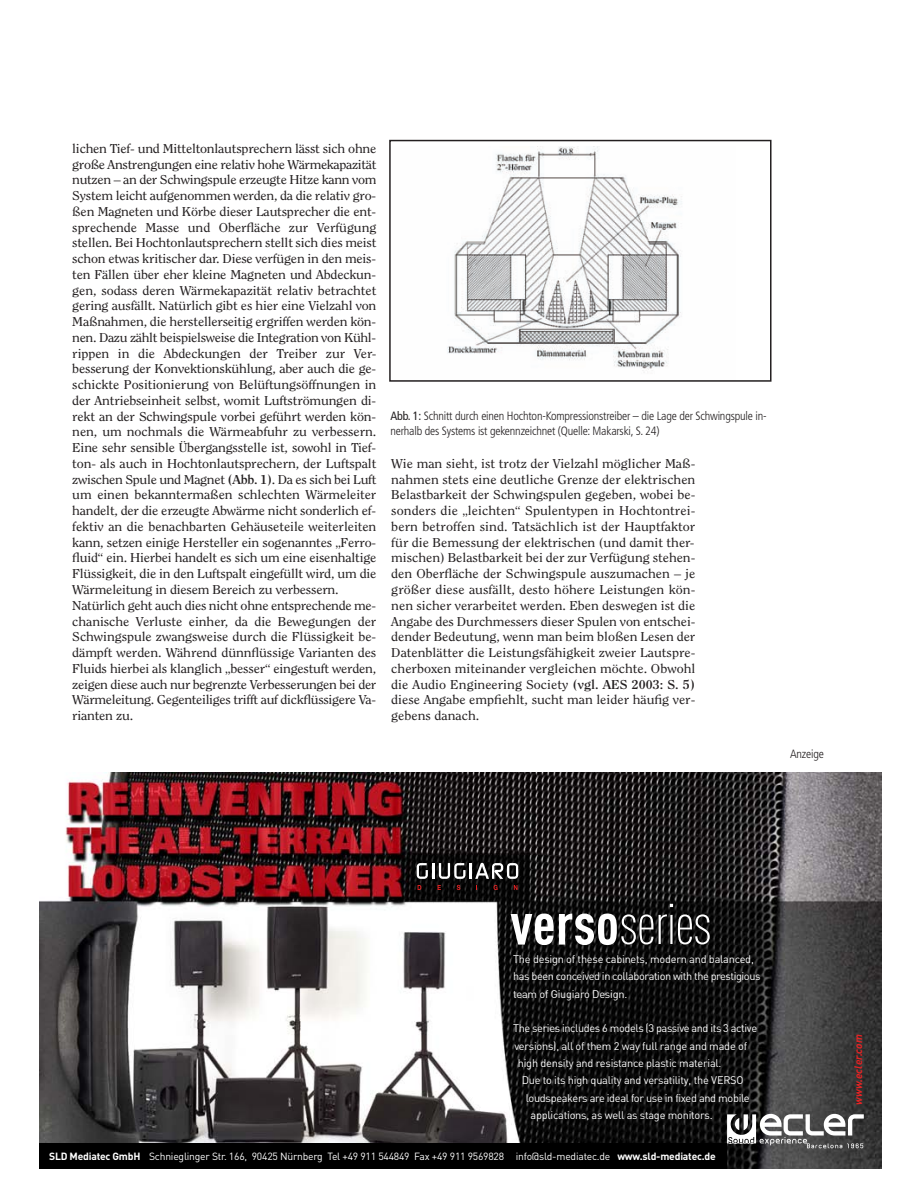
<style>
.page{position:relative;width:906px;height:1191px;background:#fff}
.page>*{position:absolute;margin:0;border:0;box-sizing:border-box;transform-origin:0 0}
.t1{font:300 58.05px "DIN Cond";letter-spacing:-.02em;color:#fff}
.t2{font:12.75px/15.8px "Clearface Std";letter-spacing:-.015em;color:#231f20;scale:1.1 1}
.t3{font:300 condensed 12px/14.4px "Frutiger LT Std";letter-spacing:-.015em;color:#231f20}
.t4{font:10.95px/17.2px "DIN";letter-spacing:-.02em;color:#fff}
.t5{font:italic 700 10.65px "DIN";color:#e62324}
.t6{font:10.35px "DIN";letter-spacing:-.02em;color:#fff}
.s1{font-weight:700}
.s2{font-weight:400}
</style>
<div class="page">
<img style="left:447px;top:147px;width:235px;height:226px">
<div style="left:389px;top:140px;width:382px;height:242px;border:2px solid #231f20"></div>
<img style="left:39px;top:772px;width:842px;height:396px">
<div style="left:39px;top:1143px;width:688px;height:25px;background:#000"></div>
<svg style="left:727px;top:1113px;width:136px;height:35px"></svg>
<svg style="left:417px;top:862px;width:101px;height:17px"></svg>
<svg style="left:417px;top:885px;width:4px;height:5px"></svg>
<svg style="left:437px;top:885px;width:4px;height:5px"></svg>
<svg style="left:457px;top:885px;width:3px;height:5px"></svg>
<svg style="left:493px;top:885px;width:4px;height:5px"></svg>
<svg style="left:514px;top:885px;width:3px;height:5px"></svg>
<p class="t2" style="left:72px;top:141px;width:278px">lichen Tief- und Mitteltonlautsprechern lässt sich ohne große Anstrengungen eine relativ hohe Wärmekapazität nutzen – an der Schwingspule erzeugte Hitze kann vom System leicht aufgenommen werden, da die relativ gro&shy;ßen Magneten und Körbe dieser Lautsprecher die ent&shy;sprechende Masse und Oberfläche zur Verfügung stellen. Bei Hochtonlautsprechern stellt sich dies meist schon etwas kritischer dar. Diese verfügen in den meis&shy;ten Fällen über eher kleine Magneten und Abdeckun&shy;gen, sodass deren Wärmekapazität relativ betrachtet gering ausfällt. Natürlich gibt es hier eine Vielzahl von Maßnahmen, die herstellerseitig ergriffen werden kön&shy;nen. Dazu zählt beispielsweise die Integration von Kühl&shy;rippen in die Abdeckungen der Treiber zur Ver&shy;besserung der Konvektionskühlung, aber auch die ge&shy;schickte Positionierung von Belüftungsöffnungen in der Antriebseinheit selbst, womit Luftströmungen di&shy;rekt an der Schwingspule vorbei geführt werden kön&shy;nen, um nochmals die Wärmeabfuhr zu verbessern.<br>Eine sehr sensible Übergangsstelle ist, sowohl in Tief&shy;ton- als auch in Hochtonlautsprechern, der Luftspalt zwischen Spule und Magnet <span class="s1">(Abb. 1)</span>. Da es sich bei Luft um einen bekanntermaßen schlechten Wärmeleiter handelt, der die erzeugte Abwärme nicht sonderlich ef&shy;fektiv an die benachbarten Gehäuseteile weiterleiten kann, setzen einige Hersteller ein sogenanntes „Ferro&shy;fluid“ ein. Hierbei handelt es sich um eine eisenhaltige Flüssigkeit, die in den Luftspalt eingefüllt wird, um die Wärmeleitung in diesem Bereich zu verbessern.<br>Natürlich geht auch dies nicht ohne entsprechende me&shy;chanische Verluste einher, da die Bewegungen der Schwingspule zwangsweise durch die Flüssigkeit be&shy;dämpft werden. Während dünnflüssige Varianten des Fluids hierbei als klanglich „besser“ eingestuft werden, zeigen diese auch nur begrenzte Verbesserungen bei der Wärmeleitung. Gegenteiliges trifft auf dickflüssigere Va&shy;rianten zu.</p>
<p class="t3" style="left:390px;top:410px;width:378px"><span class="s2">Abb. 1:</span> Schnitt durch einen Hochton-Kompressionstreiber – die Lage der Schwingspule in&shy;nerhalb des Systems ist gekennzeichnet (Quelle: Makarski, S. 24)</p>
<p class="t2" style="left:391px;top:456px;width:278px;text-align:justify">Wie man sieht, ist trotz der Vielzahl möglicher Maß&shy;nahmen stets eine deutliche Grenze der elektrischen Belastbarkeit der Schwingspulen gegeben, wobei be&shy;sonders die „leichten“ Spulentypen in Hochtontrei&shy;bern betroffen sind. Tatsächlich ist der Hauptfaktor für die Bemessung der elektrischen (und damit ther&shy;mischen) Belastbarkeit bei der zur Verfügung stehen&shy;den Oberfläche der Schwingspule auszumachen – je größer diese ausfällt, desto höhere Leistungen kön&shy;nen sicher verarbeitet werden. Eben deswegen ist die Angabe des Durchmessers dieser Spulen von entschei&shy;dender Bedeutung, wenn man beim bloßen Lesen der Datenblätter die Leistungsfähigkeit zweier Lautspre&shy;cherboxen miteinander vergleichen möchte. Obwohl die Audio Engineering Society <span class="s1">(vgl. AES 2003: S. 5) </span>diese Angabe empfiehlt, sucht man leider häufig ver&shy;gebens danach.</p>
<p class="t3" style="left:790px;top:747px;width:35px">Anzeige</p>
<h1 class="t1" style="left:510px;top:890px;width:203px"><span class="s1">verso</span>series</h1>
<p class="t4" style="left:513px;top:951px;width:249px">The design of these cabinets, modern and balanced, has been conceived in collaboration with the prestigious team of Giugiaro Design.</p>
<p class="t4" style="left:513px;top:1021px;width:245px">The series includes 6 models (3 passive and its 3 active</p>
<p class="t4" style="left:514px;top:1038px;width:234px">versions), all of them 2 way full range and made of</p>
<p class="t4" style="left:518px;top:1055px;width:205px">high density and resistance plastic material.</p>
<p class="t4" style="left:521px;top:1072px;width:223px">Due to its high quality and versatility, the VERSO</p>
<p class="t4" style="left:526px;top:1090px;width:225px">loudspeakers are ideal for use in fixed and mobile</p>
<p class="t4" style="left:530px;top:1107px;width:184px">applications, as well as stage monitors.</p>
<p class="t6" style="left:49px;top:1152px;width:668px"><span class="s1">SLD Mediatec GmbH</span> Schnieglinger Str. 166, 90425 Nürnberg Tel +49 911 544849 Fax +49 911 9569828 info@sld-mediatec.de <span class="s1">www.sld-mediatec.de</span></p>
<p class="t5" style="left:851px;top:1104px;width:72px;rotate:-90deg">www.ecler.com</p>
</div>
